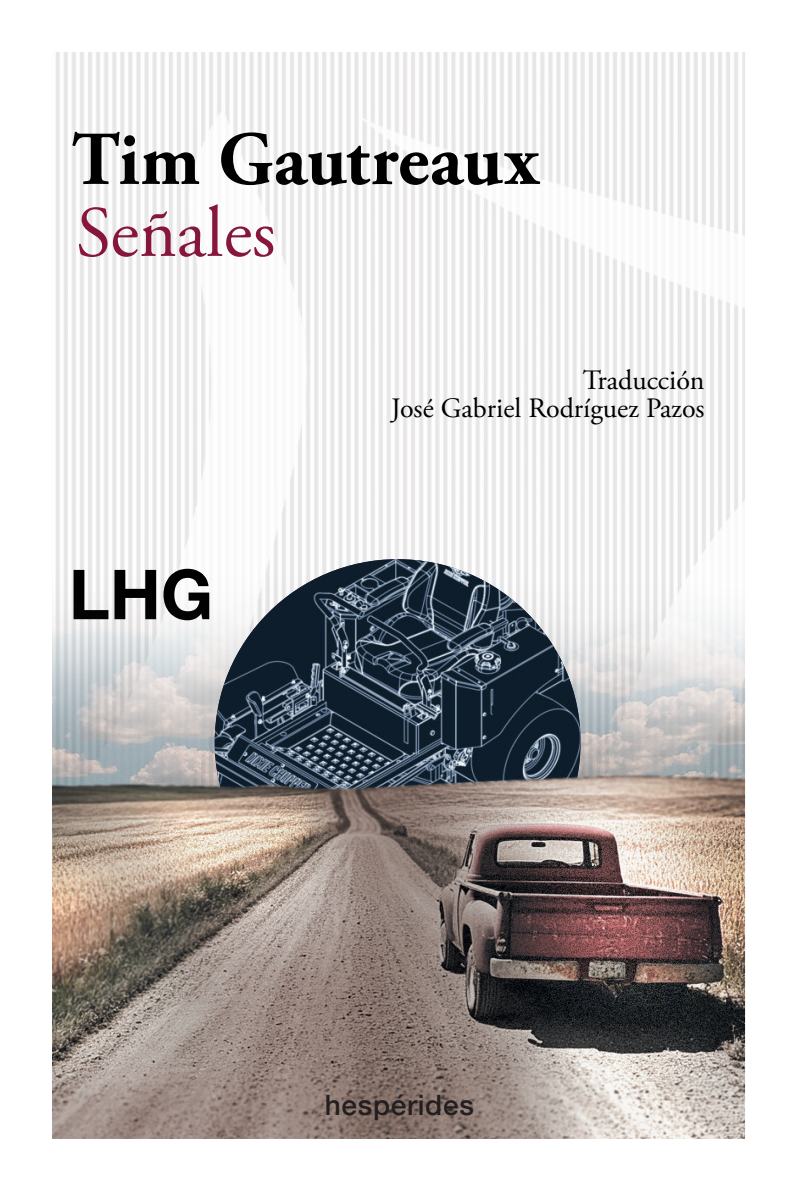
<style>
.page{position:relative;width:797px;height:1191px;background:#fff}
.page>*{position:absolute;margin:0;border:0;box-sizing:border-box;transform-origin:0 0}
.t1{font:700 76px "Adobe Garamond Pro";color:#000001}
.t2{font:72px "Adobe Garamond Pro";color:#86163d}
.t3{font:700 69px "Helvetica Neue";color:#000001}
.t4{font:28px/28px "Adobe Garamond Pro";color:#000001;text-align:right}
.t5{font:500 28px "Helvetica Neue";letter-spacing:.025em;color:#231f20}
</style>
<div class="page">
<img style="left:56px;top:53px;width:688px;height:354px">
<img style="left:53px;top:407px;width:691px;height:325px">
<img style="left:215px;top:559px;width:365px;height:366px;border-radius:183px">
<img style="left:53px;top:732px;width:691px;height:406px">
<h1 class="t1" style="left:72px;top:115px;width:468px">Tim Gautreaux</h1>
<h2 class="t2" style="left:76px;top:190px;width:201px">Señales</h2>
<h3 class="t3" style="left:69px;top:540px;width:146px">LHG</h3>
<p class="t4" style="left:391px;top:367px;width:315px">Traducción<br>José Gabriel Rodríguez Pazos</p>
<p class="t5" style="left:325px;top:1082px;width:150px">hespérides</p>
</div>
